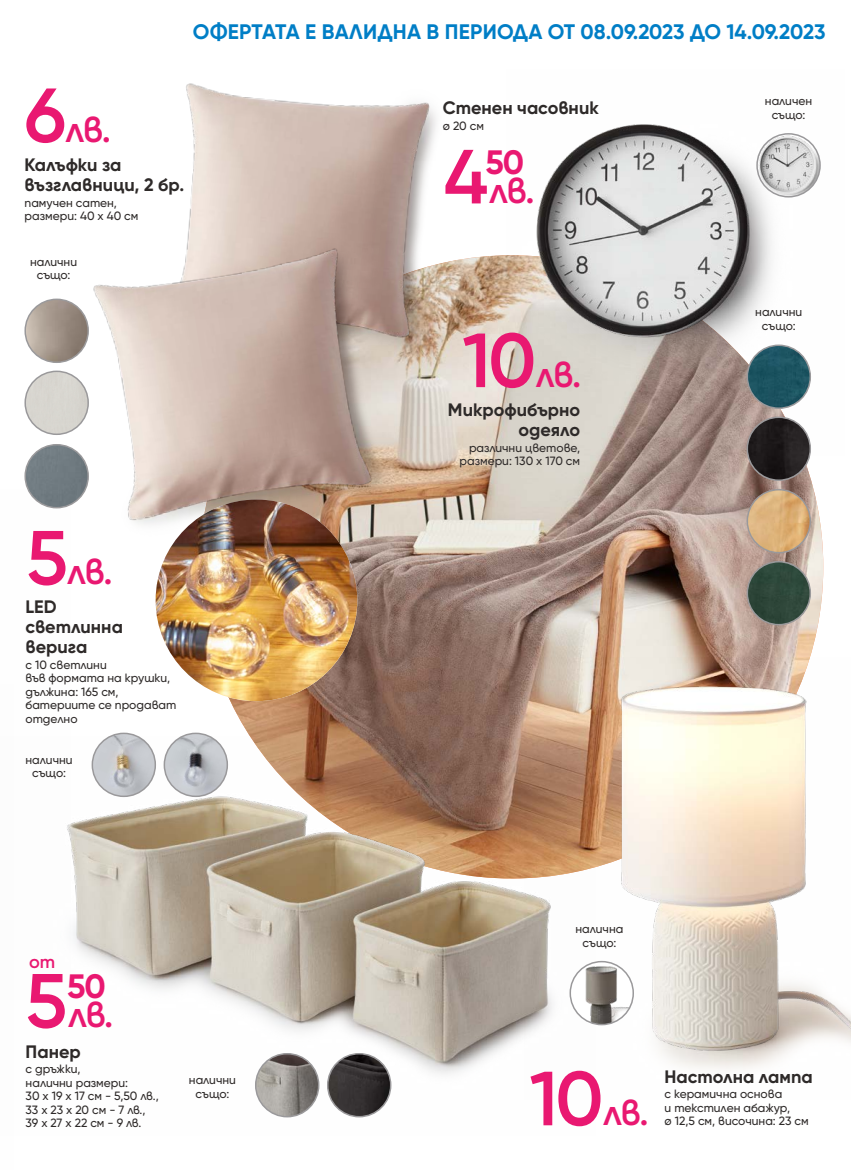
<style>
.page{position:relative;width:851px;height:1170px;background:#fff}
.page>*{position:absolute;margin:0;border:0;box-sizing:border-box;transform-origin:0 0}
.t1{font:600 36px "Gilroy";letter-spacing:-.045em;color:#e91871}
.t2{font:700 33.75px "Gilroy";color:#e91871}
.t3{font:700 21px "Gilroy";color:#007ec6}
.t4{font:700 18px/20.1px "Gilroy";color:#2e2a29}
.t5{font:600 18px "Gilroy";color:#e91871}
.t6{font:500 12px/13.5px "Gilroy";color:#2e2a29;text-align:center}
.s1{font-size:76.5px}
</style>
<div class="page">
<img style="left:200px;top:255px;width:623px;height:623px;border-radius:311px">
<img style="left:186px;top:83px;width:320px;height:292px">
<img style="left:70px;top:736px;width:454px;height:382px">
<img style="left:156px;top:499px;width:201px;height:202px;border-radius:101px">
<img style="left:506px;top:124px;width:315px;height:331px">
<img style="left:27px;top:161px;width:433px;height:403px">
<img style="left:524px;top:657px;width:326px;height:412px">
<img style="left:570px;top:963px;width:61px;height:61px">
<div style="left:569px;top:960px;width:65px;height:65px;border:2px solid #9a999b;border-radius:50%"></div>
<img style="left:757px;top:134px;width:62px;height:63px;border-radius:31px">
<div style="left:756px;top:133px;width:64px;height:64px;border:2px solid #9a999b;border-radius:50%"></div>
<img style="left:256px;top:1053px;width:62px;height:63px;border-radius:31px">
<div style="left:255px;top:1052px;width:64px;height:65px;border:2px solid #9a999b;border-radius:50%"></div>
<img style="left:328px;top:1053px;width:62px;height:63px;border-radius:31px">
<div style="left:327px;top:1052px;width:64px;height:65px;border:2px solid #9a999b;border-radius:50%"></div>
<img style="left:92px;top:733px;width:63px;height:63px;border-radius:31px">
<div style="left:92px;top:732px;width:64px;height:65px;border:2px solid #9a999b;border-radius:50%"></div>
<img style="left:164px;top:733px;width:63px;height:63px;border-radius:31px">
<div style="left:163px;top:732px;width:65px;height:65px;border:2px solid #9a999b;border-radius:50%"></div>
<img style="left:25px;top:299px;width:63px;height:63px;border-radius:31px">
<div style="left:24px;top:298px;width:65px;height:65px;border:2px solid #9a999b;border-radius:50%"></div>
<div style="left:25px;top:371px;width:63px;height:63px;background:#d8d5cf;border-radius:31px"></div>
<div style="left:24px;top:370px;width:65px;height:65px;border:2px solid #9a999b;border-radius:50%"></div>
<div style="left:25px;top:444px;width:63px;height:63px;background:#707b81;border-radius:31px"></div>
<div style="left:24px;top:444px;width:65px;height:64px;border:2px solid #9a999b;border-radius:50%"></div>
<img style="left:747px;top:345px;width:63px;height:63px;border-radius:31px">
<div style="left:746px;top:344px;width:64px;height:65px;border:2px solid #9a999b;border-radius:50%"></div>
<img style="left:747px;top:417px;width:63px;height:63px;border-radius:31px">
<div style="left:746px;top:416px;width:64px;height:65px;border:2px solid #9a999b;border-radius:50%"></div>
<img style="left:747px;top:489px;width:63px;height:63px;border-radius:31px">
<div style="left:746px;top:489px;width:64px;height:64px;border:2px solid #9a999b;border-radius:50%"></div>
<div style="left:747px;top:561px;width:63px;height:63px;background:#2e473a;border-radius:31px"></div>
<div style="left:746px;top:561px;width:64px;height:64px;border:2px solid #9a999b;border-radius:50%"></div>
<h3 class="t3" style="left:193px;top:19px;width:634px">ОФЕРТАТА Е ВАЛИДНА В ПЕРИОДА ОТ 08.09.2023 ДО 14.09.2023</h3>
<h1 class="t1" style="left:24px;top:107px;width:88px"><span class="s1">6</span> лв.</h1>
<h3 class="t4" style="left:25px;top:154px;width:161px">Калъфки за възглавници, 2 бр.</h3>
<p class="t6" style="left:25px;top:195px;width:115px;text-align:left">памучен сатен, размери: 40 х 40 см</p>
<p class="t6" style="left:30px;top:255px;width:49px">налични също:</p>
<h3 class="t4" style="left:443px;top:98px;width:157px">Стенен часовник</h3>
<p class="t6" style="left:443px;top:119px;width:43px">ø 20 см</p>
<h2 class="t2" style="left:485px;top:141px;width:40px">50</h2>
<h1 class="t1" style="left:443px;top:168px;width:92px"><span class="s1">4</span> лв.</h1>
<h1 class="t1" style="left:462px;top:352px;width:120px"><span class="s1">10</span> лв.</h1>
<h3 class="t4" style="left:448px;top:399px;width:134px;text-align:right">Микрофибърно одеяло</h3>
<p class="t6" style="left:459px;top:440px;width:122px;text-align:right">различни цветове, размери: 130 х 170 см</p>
<p class="t6" style="left:764px;top:94px;width:49px">наличен също:</p>
<p class="t6" style="left:755px;top:305px;width:49px">налични също:</p>
<h1 class="t1" style="left:26px;top:549px;width:88px"><span class="s1">5</span> лв.</h1>
<h3 class="t4" style="left:26px;top:596px;width:99px">LED светлинна верига</h3>
<p class="t6" style="left:26px;top:657px;width:152px;text-align:left">с 10 светлини<br>във формата на крушки, дължина: 165 см, батериите се продават отделно</p>
<p class="t6" style="left:26px;top:752px;width:49px">налични също:</p>
<h3 class="t5" style="left:29px;top:950px;width:28px">от</h3>
<h2 class="t2" style="left:67px;top:964px;width:40px">50</h2>
<h1 class="t1" style="left:26px;top:992px;width:89px"><span class="s1">5</span> лв.</h1>
<p class="t6" style="left:575px;top:922px;width:49px">налична също:</p>
<h3 class="t4" style="left:26px;top:1040px;width:57px">Панер</h3>
<p class="t6" style="left:26px;top:1062px;width:134px;text-align:left">с дръжки,<br>налични размери:<br>30 х 19 х 17 см - 5,50 лв.,<br>33 х 23 х 20 см - 7 лв.,<br>39 х 27 х 22 см - 9 лв.</p>
<p class="t6" style="left:189px;top:1072px;width:49px">налични също:</p>
<h1 class="t1" style="left:529px;top:1090px;width:120px"><span class="s1">10</span> лв.</h1>
<h3 class="t4" style="left:664px;top:1066px;width:150px">Настолна лампа</h3>
<p class="t6" style="left:664px;top:1087px;width:127px;text-align:left">с керамична основа и текстилен абажур,</p>
<p class="t6" style="left:664px;top:1114px;width:145px">ø 12,5 см, височина: 23 см</p>
</div>
